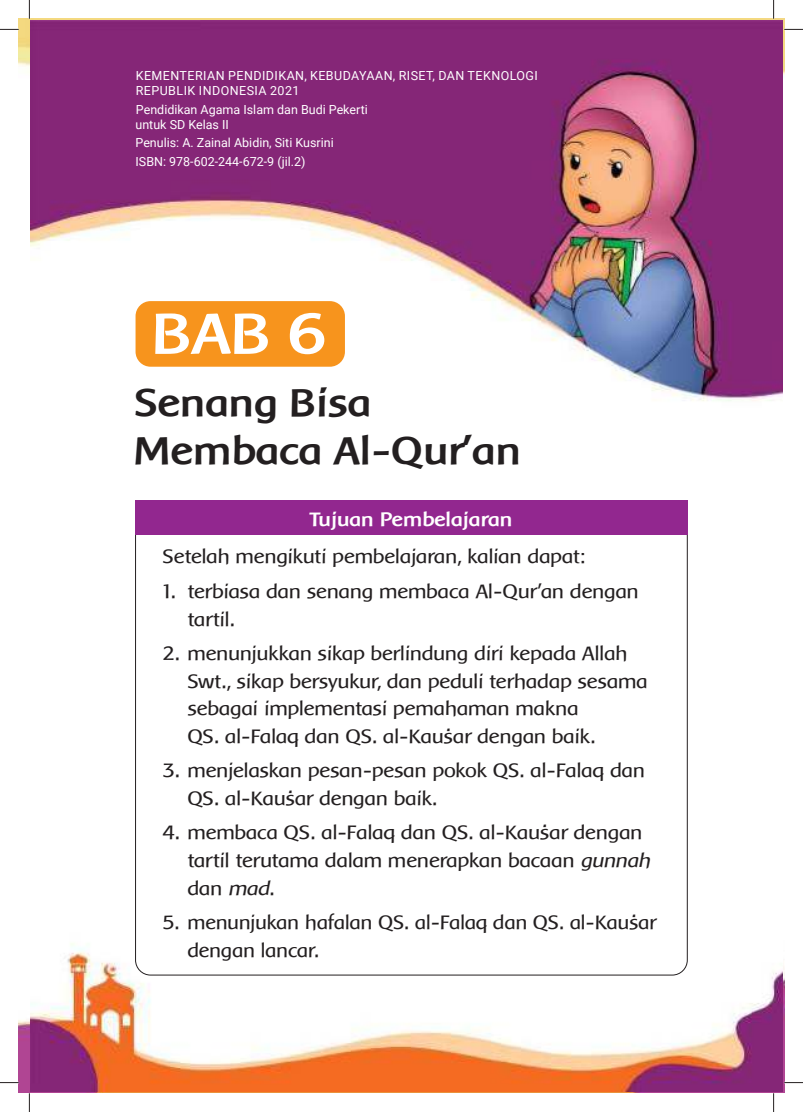
<style>
.page{position:relative;width:803px;height:1112px;background:#fff}
.page>*{position:absolute;margin:0;border:0;box-sizing:border-box;transform-origin:0 0}
.t1{font:700 60px "Baar Metanoia";color:#fff}
.t2{font:700 40px/48px "Baar Metanoia";color:#231f20}
.t3{font:20px/27.5px "Baar Metanoia";letter-spacing:-.02em;color:#231f20}
.t4{font:700 20px "Baar Metanoia";color:#fff}
.t5{font:12.5px/15px "Roboto";color:#fff}
.t6{font:12.5px/15px "Roboto";letter-spacing:.035em;color:#fff}
.s1{font-style:italic}
</style>
<div class="page">
<img style="left:31px;top:20px;width:752px;height:1070px">
<div style="left:136px;top:301px;width:209px;height:65px;background:#f7941d;border-radius:15px"></div>
<div style="left:135px;top:500px;width:552px;height:34px;background:#92278f"></div>
<svg style="left:0;top:29px;width:19px;height:1px"></svg>
<svg style="left:784px;top:29px;width:19px;height:1px"></svg>
<svg style="left:0;top:1081px;width:19px;height:2px"></svg>
<svg style="left:784px;top:1081px;width:19px;height:2px"></svg>
<svg style="left:29px;top:0;width:1px;height:19px"></svg>
<svg style="left:29px;top:1092px;width:1px;height:19px"></svg>
<svg style="left:773px;top:0;width:1px;height:19px"></svg>
<svg style="left:773px;top:1092px;width:1px;height:19px"></svg>
<p class="t6" style="left:136px;top:69px;width:404px">KEMENTERIAN PENDIDIKAN, KEBUDAYAAN, RISET, DAN TEKNOLOGI<br>REPUBLIK INDONESIA 2021</p>
<p class="t5" style="left:136px;top:103px;width:234px">Pendidikan Agama Islam dan Budi Pekerti untuk SD Kelas II</p>
<p class="t5" style="left:136px;top:134px;width:200px;line-height:18.5px">Penulis: A. Zainal Abidin, Siti Kusrini<br>ISBN: 978-602-244-672-9 (jil.2)</p>
<h1 class="t1" style="left:153px;top:301px;width:175px">BAB 6</h1>
<h2 class="t2" style="left:136px;top:378px;width:388px">Senang Bisa<br>Membaca Al-Qur'an</h2>
<p class="t4" style="left:310px;top:508px;width:204px">Tujuan Pembelajaran</p>
<p class="t3" style="left:163px;top:543px;width:424px">Setelah mengikuti pembelajaran, kalian dapat:</p>
<p class="t3" style="left:188px;top:577px;width:453px;text-indent:-25px">1. terbiasa dan senang membaca Al-Qur’an dengan tartil.</p>
<p class="t3" style="left:188px;top:639px;width:462px;text-indent:-25px">2. menunjukkan sikap berlindung diri kepada Allah Swt., sikap bersyukur, dan peduli terhadap sesama sebagai implementasi pemahaman makna<br>QS. al-Falaq dan QS. al-Kau+ar dengan baik.</p>
<p class="t3" style="left:188px;top:756px;width:459px;text-indent:-25px">3. menjelaskan pesan-pesan pokok QS. al-Falaq dan<br>QS. al-Kau+ar dengan baik.</p>
<p class="t3" style="left:188px;top:818px;width:464px;text-indent:-25px">4. membaca QS. al-Falaq dan QS. al-Kau+ar dengan tartil terutama dalam menerapkan bacaan <span class="s1">gunnah </span>dan <span class="s1">mad</span>.</p>
<p class="t3" style="left:188px;top:908px;width:471px;text-indent:-25px">5. menunjukan hafalan QS. al-Falaq dan QS. al-Kau+ar dengan lancar.</p>
</div>
